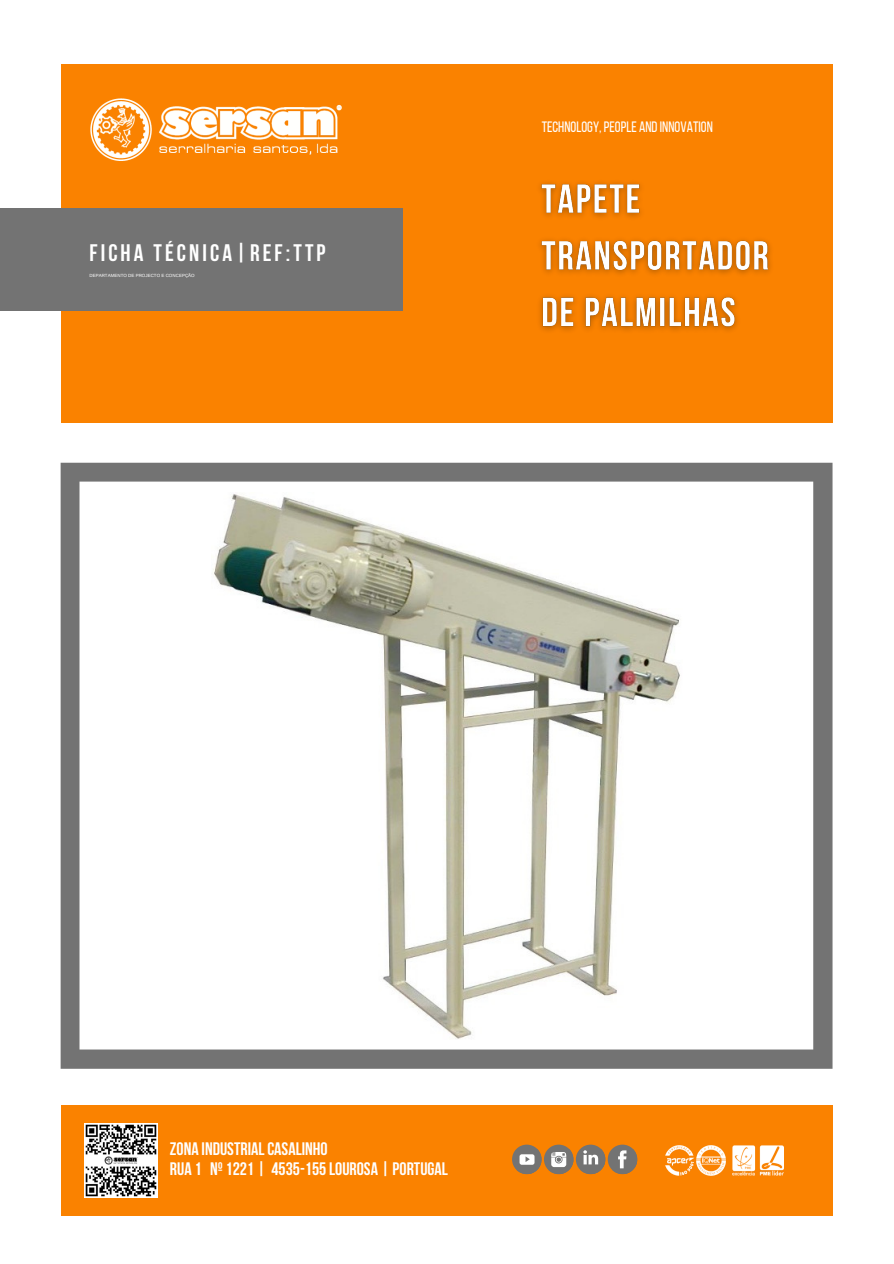
<style>
.page{position:relative;width:894px;height:1264px;background:#fff}
.page>*{position:absolute;margin:0;border:0;box-sizing:border-box;transform-origin:0 0}
.t1{font:700 23.85px "Bebas Neue";letter-spacing:.13em;color:#fff}
.t2{font:700 18px "Bebas Neue";color:#fff}
.t3{font:15px "Bebas Neue";color:#fff}
.t4{font:4.5px "Arimo";color:#fff}
</style>
<div class="page">
<div style="left:61px;top:64px;width:771px;height:358px;background:#fa8200"></div>
<div style="left:0;top:208px;width:402px;height:103px;background:#737373"></div>
<img style="left:90px;top:98px;width:251px;height:62px">
<svg style="left:61px;top:463px;width:771px;height:605px"></svg>
<div style="left:61px;top:1105px;width:771px;height:110px;background:#fa8200"></div>
<svg style="left:607px;top:1144px;width:30px;height:30px"></svg>
<svg style="left:612px;top:1148px;width:26px;height:27px"></svg>
<div style="left:512px;top:1144px;width:29px;height:30px;background:#737373;border-radius:50%"></div>
<svg style="left:516px;top:1144px;width:90px;height:31px"></svg>
<img style="left:665px;top:1145px;width:118px;height:30px">
<img style="left:85px;top:1123px;width:73px;height:74px">
<img style="left:539px;top:182px;width:232px;height:149px">
<img style="left:211px;top:493px;width:471px;height:546px">
<p class="t1" style="left:89px;top:243px;width:238px">FICHA TÉCNICA|REF:TTP</p>
<p class="t4" style="left:89px;top:272px;width:107px">DEPARTAMENTO DE PROJECTO E CONCEPÇÃO</p>
<p class="t3" style="left:541px;top:121px;width:172px">TECHNOLOGY, PEOPLE ANDINNOVATION</p>
<p class="t2" style="left:170px;top:1141px;width:159px">ZONA INDUSTRIAL CASALINHO</p>
<p class="t2" style="left:170px;top:1161px;width:279px">RUA 1 Nº 1221 | 4535-155 LOUROSA | PORTUGAL</p>
</div>
